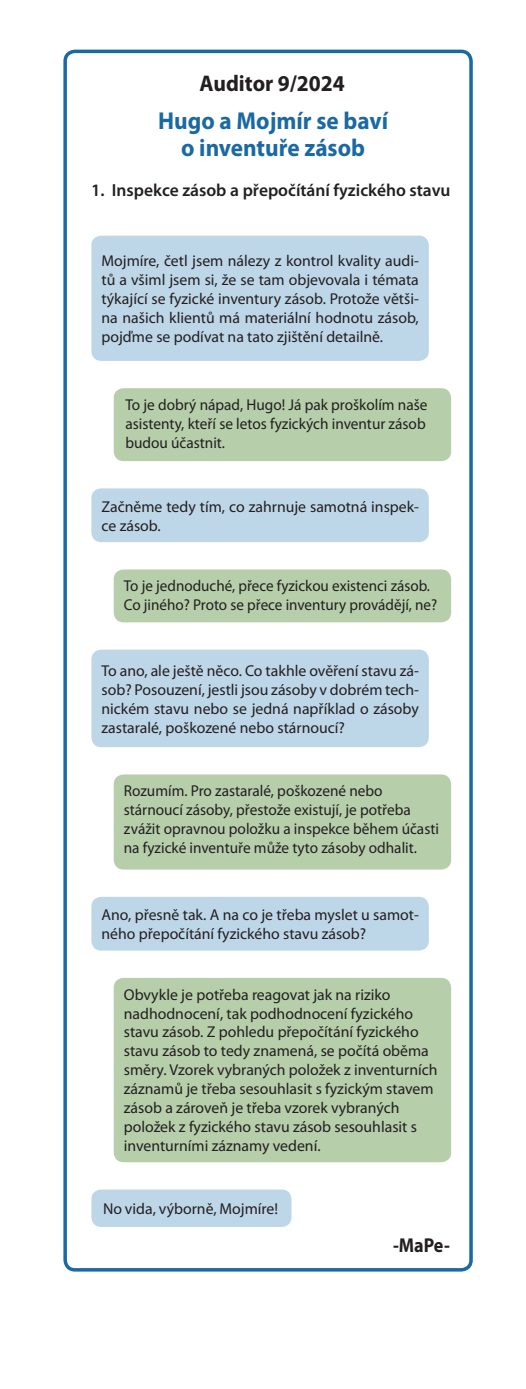
<style>
.page{position:relative;width:526px;height:1389px;background:#fff}
.page>*{position:absolute;margin:0;border:0;box-sizing:border-box;transform-origin:0 0}
.t1{font:700 24.5px/26.2px "Myriad Pro";color:#1a69a3;text-align:center;scale:.95 1}
.t2{font:700 22.75px "Myriad Pro";color:#231f20;scale:.95 1}
.t3{font:700 20.12px "Myriad Pro";color:#231f20;scale:.9 1}
.t4{font:600 17.5px "Myriad Pro";color:#231f20}
.t5{font:15.75px/18.9px "Myriad Pro";color:#231f20}
.t6{font:15.75px/18.9px "Myriad Pro";color:#231f20;scale:.96 1}
</style>
<div class="page">
<div style="left:63px;top:50px;width:410px;height:1222px;border:4px solid #1a69a3;border-radius:10px"></div>
<div style="left:91px;top:650px;width:338px;height:97px;background:#bdd6e8;border-radius:10px"></div>
<div style="left:91px;top:236px;width:338px;height:125px;background:#bdd6e8;border-radius:10px"></div>
<div style="left:91px;top:488px;width:338px;height:54px;background:#bdd6e8;border-radius:10px"></div>
<div style="left:91px;top:1190px;width:200px;height:37px;background:#bdd6e8;border-radius:10px"></div>
<div style="left:114px;top:388px;width:337px;height:73px;background:#b6ceaa;border-radius:10px"></div>
<div style="left:114px;top:569px;width:337px;height:53px;background:#b6ceaa;border-radius:10px"></div>
<div style="left:114px;top:774px;width:337px;height:96px;background:#b6ceaa;border-radius:10px"></div>
<div style="left:91px;top:897px;width:338px;height:54px;background:#bdd6e8;border-radius:10px"></div>
<div style="left:114px;top:978px;width:337px;height:184px;background:#b6ceaa;border-radius:10px"></div>
<h2 class="t2" style="left:200px;top:69px;width:154px">Auditor 9/2024</h2>
<h1 class="t1" style="left:158px;top:107px;width:244px">Hugo a Mojmír se baví o inventuře zásob</h1>
<p class="t4" style="left:91px;top:179px;width:361px">1. Inspekce zásob a přepočítání fyzického stavu</p>
<p class="t5" style="left:101px;top:251px;width:319px;text-align:justify">Mojmíre, četl jsem nálezy z kontrol kvality audi&shy;tů a všiml jsem si, že se tam objevovala i témata týkající se fyzické inventury zásob. Protože větši&shy;na našich klientů má materiální hodnotu zásob, pojďme se podívat na tato zjištění detailně.</p>
<p class="t5" style="left:125px;top:395px;width:304px;text-align:justify">To je dobrý nápad, Hugo! Já pak proškolím naše asistenty, kteří se letos fyzických inventur zásob budou účastnit.</p>
<p class="t5" style="left:101px;top:497px;width:319px">Začněme tedy tím, co zahrnuje samotná inspek&shy;ce zásob.</p>
<p class="t6" style="left:124px;top:576px;width:328px">To je jednoduché, přece fyzickou existenci zásob.<br>Co jiného? Proto se přece inventury provádějí, ne?</p>
<p class="t5" style="left:101px;top:661px;width:319px;text-align:justify">To ano, ale ještě něco. Co takhle ověření stavu zá&shy;sob? Posouzení, jestli jsou zásoby v dobrém tech&shy;nickém stavu nebo se jedná například o zásoby zastaralé, poškozené nebo stárnoucí?</p>
<p class="t5" style="left:124px;top:781px;width:317px">Rozumím. Pro zastaralé, poškozené nebo stárnoucí zásoby, přestože existují, je potřeba zvážit opravnou položku a inspekce během účasti na fyzické inventuře může tyto zásoby odhalit.</p>
<p class="t5" style="left:101px;top:905px;width:319px">Ano, přesně tak. A na co je třeba myslet u samot&shy;ného přepočítání fyzického stavu zásob?</p>
<p class="t5" style="left:124px;top:985px;width:315px">Obvykle je potřeba reagovat jak na riziko nadhodnocení, tak podhodnocení fyzického stavu zásob. Z pohledu přepočítání fyzického stavu zásob to tedy znamená, se počítá oběma směry. Vzorek vybraných položek z inventurních záznamů je třeba sesouhlasit s fyzickým stavem zásob a zároveň je třeba vzorek vybraných položek z fyzického stavu zásob sesouhlasit s inventurními záznamy vedení.</p>
<p class="t5" style="left:103px;top:1199px;width:177px">No vida, výborně, Mojmíre!</p>
<p class="t3" style="left:393px;top:1232px;width:65px">-MaPe-</p>
</div>
